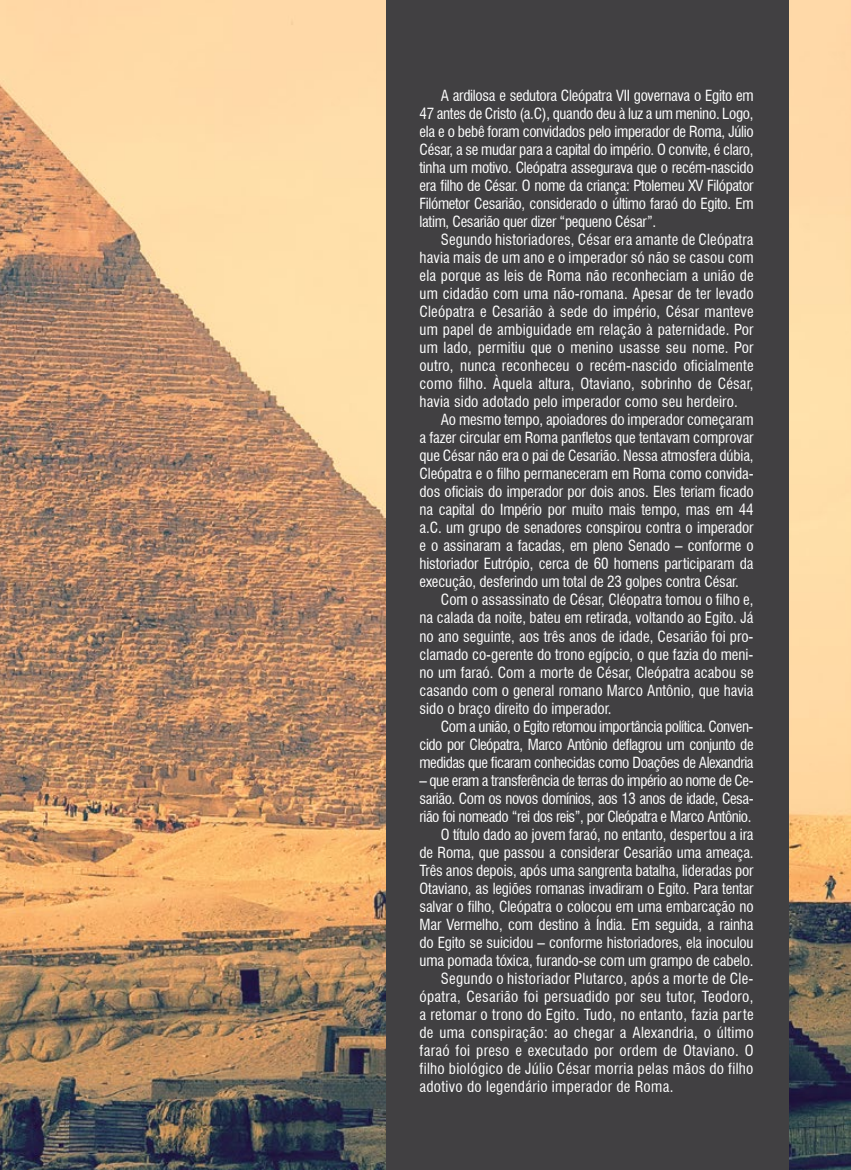
<style>
.page{position:relative;width:851px;height:1170px;background:#fff}
.page>*{position:absolute;margin:0;border:0;box-sizing:border-box;transform-origin:0 0}
.t1{font:condensed 15px/18px "Swiss 721 BT";letter-spacing:-.01em;color:#fff;text-align:justify}
.t2{font:condensed 15px "Swiss 721 BT";letter-spacing:.02em;color:#fff}
.t3{font:condensed 15px "Swiss 721 BT";letter-spacing:-.03em;color:#fff}
</style>
<div class="page">
<img style="left:0;top:0;width:850px;height:1169px">
<div style="left:386px;top:0;width:402px;height:1169px;background:#414042"></div>
<p class="t1" style="left:419px;top:87px;width:335px;text-indent:21px">A ardilosa e sedutora Cleópatra VII governava o Egito em 47 antes de Cristo (a.C), quando deu à luz a um menino. Logo, ela e o bebê foram convidados pelo imperador de Roma, Júlio César, a se mudar para a capital do império. O convite, é claro, tinha um motivo. Cleópatra assegurava que o recém-nascido era filho de César. O nome da criança: Ptolemeu XV Filópator Filómetor Cesarião, considerado o último faraó do Egito. Em latim, Cesarião quer dizer “pequeno César”.</p>
<p class="t1" style="left:419px;top:231px;width:335px;text-indent:21px">Segundo historiadores, César era amante de Cleópatra havia mais de um ano e o imperador só não se casou com ela porque as leis de Roma não reconheciam a união de um cidadão com uma não-romana. Apesar de ter levado Cleópatra e Cesarião à sede do império, César manteve um papel de ambiguidade em relação à paternidade. Por um lado, permitiu que o menino usasse seu nome. Por outro, nunca reconheceu o recém-nascido oficialmente como filho. Àquela altura, Otaviano, sobrinho de César, havia sido adotado pelo imperador como seu herdeiro.</p>
<p class="t1" style="left:441px;top:411px;width:314px">Ao mesmo tempo, apoiadores do imperador começaram</p>
<p class="t1" style="left:419px;top:429px;width:335px">a fazer circular em Roma panfletos que tentavam comprovar</p>
<p class="t1" style="left:419px;top:447px;width:335px">que César não era o pai de Cesarião. Nessa atmosfera dúbia,</p>
<p class="t1" style="left:419px;top:465px;width:335px">Cleópatra e o filho permaneceram em Roma como convida-</p>
<p class="t1" style="left:419px;top:483px;width:335px">dos oficiais do imperador por dois anos. Eles teriam ficado</p>
<p class="t1" style="left:419px;top:501px;width:335px">na capital do Império por muito mais tempo, mas em 44</p>
<p class="t1" style="left:419px;top:519px;width:335px">a.C. um grupo de senadores conspirou contra o imperador</p>
<p class="t1" style="left:419px;top:537px;width:335px">e o assinaram a facadas, em pleno Senado – conforme o</p>
<p class="t1" style="left:419px;top:555px;width:335px">historiador Eutrópio, cerca de 60 homens participaram da</p>
<p class="t1" style="left:419px;top:573px;width:321px">execução, desferindo um total de 23 golpes contra César.</p>
<p class="t1" style="left:441px;top:591px;width:314px">Com o assassinato de César, Cléopatra tomou o filho e,</p>
<p class="t1" style="left:419px;top:609px;width:335px">na calada da noite, bateu em retirada, voltando ao Egito. Já</p>
<p class="t1" style="left:419px;top:627px;width:335px">no ano seguinte, aos três anos de idade, Cesarião foi pro-</p>
<p class="t1" style="left:419px;top:645px;width:335px">clamado co-gerente do trono egípcio, o que fazia do meni-</p>
<p class="t1" style="left:419px;top:663px;width:335px">no um faraó. Com a morte de César, Cleópatra acabou se</p>
<p class="t1" style="left:419px;top:681px;width:335px">casando com o general romano Marco Antônio, que havia</p>
<p class="t1" style="left:419px;top:699px;width:193px">sido o braço direito do imperador.</p>
<p class="t3" style="left:441px;top:717px;width:314px">Com a união, o Egito retomou importância política. Conven-</p>
<p class="t3" style="left:419px;top:735px;width:335px">cido por Cleópatra, Marco Antônio deflagrou um conjunto de</p>
<p class="t3" style="left:419px;top:753px;width:335px">medidas que ficaram conhecidas como Doações de Alexandria</p>
<p class="t3" style="left:419px;top:771px;width:335px">– que eram a transferência de terras do império ao nome de Ce-</p>
<p class="t3" style="left:419px;top:789px;width:335px">sarião. Com os novos domínios, aos 13 anos de idade, Cesa-</p>
<p class="t3" style="left:419px;top:807px;width:333px">rião foi nomeado “rei dos reis”, por Cleópatra e Marco Antônio.</p>
<p class="t1" style="left:441px;top:825px;width:314px">O título dado ao jovem faraó, no entanto, despertou a ira</p>
<p class="t1" style="left:419px;top:843px;width:335px">de Roma, que passou a considerar Cesarião uma ameaça.</p>
<p class="t1" style="left:419px;top:861px;width:335px">Três anos depois, após uma sangrenta batalha, lideradas por</p>
<p class="t1" style="left:419px;top:879px;width:335px">Otaviano, as legiões romanas invadiram o Egito. Para tentar</p>
<p class="t1" style="left:419px;top:897px;width:335px">salvar o filho, Cleópatra o colocou em uma embarcação no</p>
<p class="t1" style="left:419px;top:915px;width:335px">Mar Vermelho, com destino à Índia. Em seguida, a rainha</p>
<p class="t1" style="left:419px;top:933px;width:335px">do Egito se suicidou – conforme historiadores, ela inoculou</p>
<p class="t1" style="left:419px;top:951px;width:335px">uma pomada tóxica, furando-se com um grampo de cabelo.</p>
<p class="t2" style="left:441px;top:969px;width:314px">Segundo o historiador Plutarco, após a morte de Cle-</p>
<p class="t2" style="left:419px;top:987px;width:335px">ópatra, Cesarião foi persuadido por seu tutor, Teodoro,</p>
<p class="t2" style="left:419px;top:1005px;width:335px">a retomar o trono do Egito. Tudo, no entanto, fazia parte</p>
<p class="t2" style="left:419px;top:1023px;width:335px">de uma conspiração: ao chegar a Alexandria, o último</p>
<p class="t2" style="left:419px;top:1041px;width:335px">faraó foi preso e executado por ordem de Otaviano. O</p>
<p class="t2" style="left:419px;top:1059px;width:335px">filho biológico de Júlio César morria pelas mãos do filho</p>
<p class="t2" style="left:419px;top:1077px;width:255px">adotivo do legendário imperador de Roma.</p>
</div>
